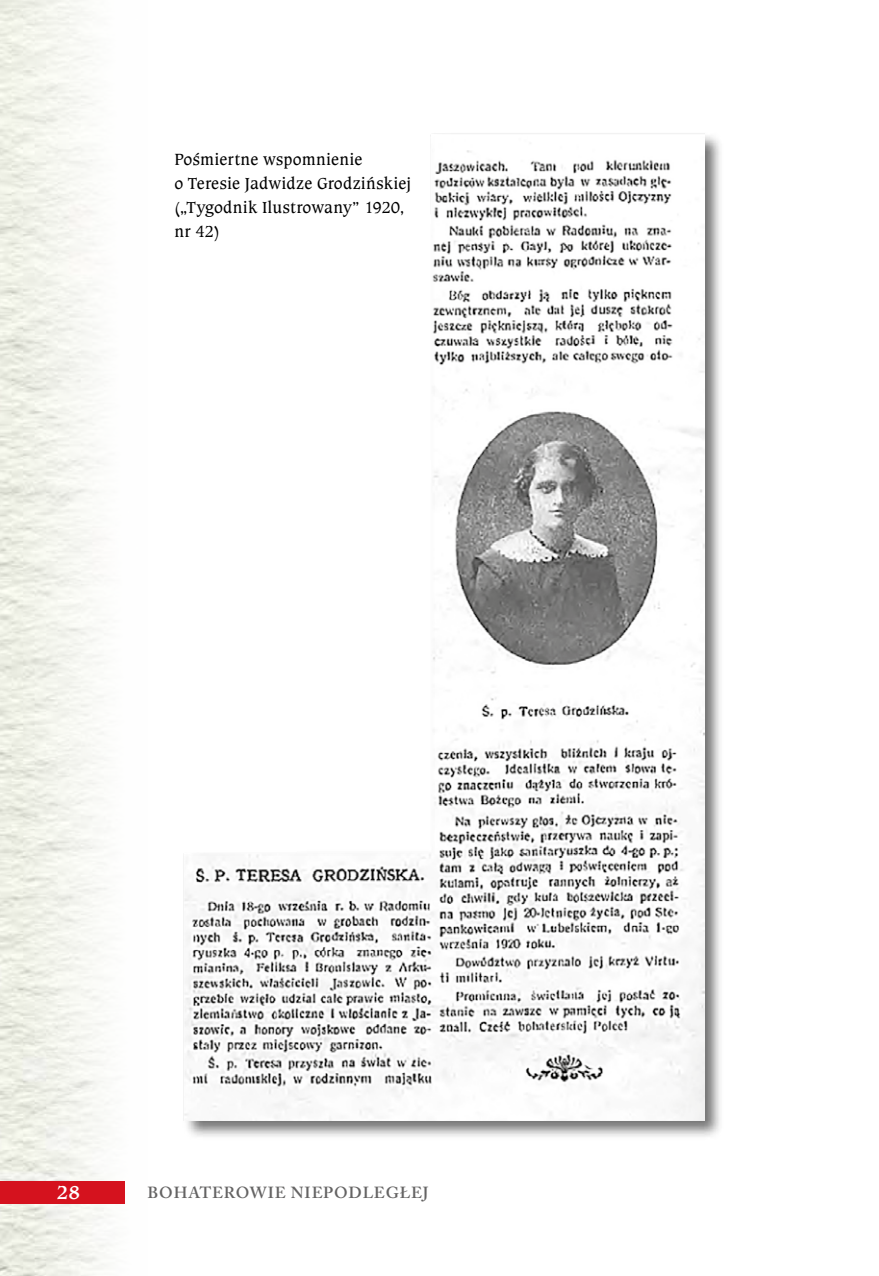
<style>
.page{position:relative;width:879px;height:1276px;background:#fff}
.page>*{position:absolute;margin:0;border:0;box-sizing:border-box;transform-origin:0 0}
.t1{font:700 20px "Caxton Bk EU";color:#fff}
.t2{font:17px/24px "Caxton Bk EU";letter-spacing:.005em;color:#000}
.t3{font:600 16px "Adobe Caslon Pro";letter-spacing:.055em;color:#646363}
</style>
<div class="page">
<img style="left:0;top:0;width:125px;height:1276px">
<div style="left:0;top:1181px;width:125px;height:22px;background:#d5121e"></div>
<div style="left:183px;top:132px;width:541px;height:1008px;background:#000;opacity:.55"></div>
<img style="left:183px;top:132px;width:521px;height:988px">
<p class="t2" style="left:174px;top:147px;width:238px">Pośmiertne wspomnienie<br>o Teresie Jadwidze Grodzińskiej („Tygodnik Ilustrowany” 1920, nr 42)</p>
<p class="t1" style="left:57px;top:1179px;width:25px">28</p>
<p class="t3" style="left:148px;top:1183px;width:282px">BOHATEROWIE NIEPODLEGŁEJ</p>
</div>
